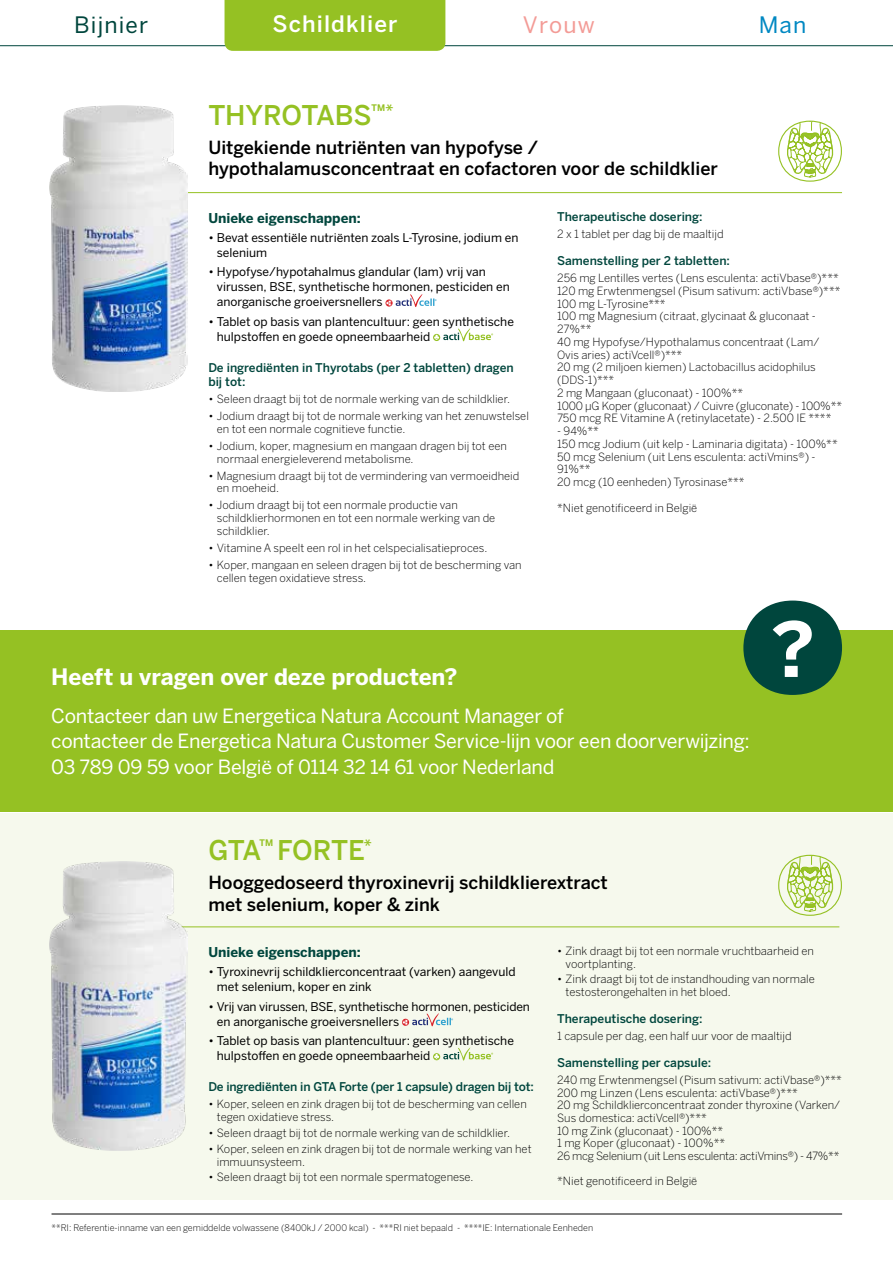
<style>
.page{position:relative;width:893px;height:1263px;background:#fff}
.page>*{position:absolute;margin:0;border:0;box-sizing:border-box;transform-origin:0 0}
.t1{font:700 75px "Benton Sans";color:#fff}
.t2{font:500 27px "Benton Sans";letter-spacing:-.01em;color:#95c123}
.t3{font:700 22.5px "Benton Sans";color:#fff}
.t4{font:500 22.5px "Benton Sans";letter-spacing:.05em;color:#fff}
.t5{font:22.5px "Benton Sans";letter-spacing:.05em;color:#00463d}
.t6{font:22.5px "Benton Sans";letter-spacing:.05em;color:#f39b96}
.t7{font:22.5px "Benton Sans";color:#0088c2}
.t8{font:19.5px/25.5px "Benton Sans";letter-spacing:-.015em;color:#fff}
.t9{font:500 18px/21.6px "Benton Sans";color:#000}
.t10{font:700 13.5px "Benton Sans";color:#00463d}
.t11{font:12px/15px "Benton Sans";color:#000}
.t12{font:500 12px/14.2px "Benton Sans";color:#00463d}
.t13{font:300 11.25px/12.8px "Benton Sans";color:#000}
.t14{font:300 9px "Benton Sans";color:#000}
</style>
<div class="page">
<hr style="left:0;top:45px;width:893px;height:1px;background:#00463d">
<div style="left:0;top:812px;width:893px;height:387px;background:#f6f9ed"></div>
<svg style="left:386px;top:294px;width:51px;height:13px"></svg>
<svg style="left:434px;top:328px;width:59px;height:13px"></svg>
<hr style="left:122px;top:192px;width:720px;height:1px;background:#95c123">
<img style="left:50px;top:105px;width:138px;height:286px">
<svg style="left:785px;top:121px;width:49px;height:56px"></svg>
<div style="left:778px;top:121px;width:64px;height:61px;border:1px solid #95c123;border-radius:50%"></div>
<svg style="left:402px;top:1013px;width:51px;height:13px"></svg>
<svg style="left:434px;top:1047px;width:59px;height:14px"></svg>
<hr style="left:101px;top:926px;width:738px;height:1px;background:#95c123">
<img style="left:50px;top:861px;width:138px;height:289px">
<svg style="left:785px;top:855px;width:49px;height:56px"></svg>
<div style="left:778px;top:855px;width:64px;height:61px;border:1px solid #95c123;border-radius:50%"></div>
<div style="left:0;top:631px;width:893px;height:181px;background:#95c123"></div>
<div style="left:743px;top:600px;width:99px;height:95px;background:#00463d;border-radius:50%"></div>
<hr style="left:52px;top:1214px;width:790px;height:1px;background:#000">
<div style="left:225px;top:0;width:220px;height:51px;background:#95c123"></div>
<h3 class="t4" style="left:272px;top:10px;width:127px">Schildklier</h3>
<h3 class="t5" style="left:74px;top:11px;width:75px">Bijnier</h3>
<h3 class="t6" style="left:523px;top:11px;width:73px">Vrouw</h3>
<h3 class="t7" style="left:759px;top:11px;width:49px">Man</h3>
<h2 class="t2" style="left:208px;top:99px;width:187px">THYROTABS<sup>™*</sup></h2>
<h3 class="t9" style="left:208px;top:136px;width:511px">Uitgekiende nutriënten van hypofyse / hypothalamusconcentraat en cofactoren voor de schildklier</h3>
<p class="t10" style="left:208px;top:209px;width:154px">Unieke eigenschappen:</p>
<p class="t11" style="left:217px;top:230px;width:303px;text-indent:-9px">• Bevat essentiële nutriënten zoals L-Tyrosine, jodium en selenium</p>
<p class="t11" style="left:217px;top:264px;width:294px;text-indent:-9px">• Hypofyse/hypotahalmus glandular (lam) vrij van virussen, BSE, synthetische hormonen, pesticiden en anorganische groeiversnellers</p>
<p class="t11" style="left:217px;top:314px;width:299px;text-indent:-9px">• Tablet op basis van plantencultuur: geen synthetische hulpstoffen en goede opneembaarheid</p>
<p class="t12" style="left:208px;top:360px;width:307px">De ingrediënten in Thyrotabs (per 2 tabletten) dragen bij tot:</p>
<p class="t13" style="left:208px;top:393px;width:303px">• Seleen draagt bij tot de normale werking van de schildklier.</p>
<p class="t13" style="left:217px;top:410px;width:314px;text-indent:-9px">• Jodium draagt bij tot de normale werking van het zenuwstelsel en tot een normale cognitieve functie.</p>
<p class="t13" style="left:217px;top:439px;width:292px;text-indent:-9px">• Jodium, koper, magnesium en mangaan dragen bij tot een normaal energieleverend metabolisme.</p>
<p class="t13" style="left:217px;top:469px;width:304px;text-indent:-9px">• Magnesium draagt bij tot de vermindering van vermoeidheid en moeheid.</p>
<p class="t13" style="left:217px;top:499px;width:280px;text-indent:-9px">• Jodium draagt bij tot een normale productie van schildklierhormonen en tot een normale werking van de schildklier.</p>
<p class="t13" style="left:208px;top:541px;width:280px">• Vitamine A speelt een rol in het celspecialisatieproces.</p>
<p class="t13" style="left:217px;top:558px;width:306px;text-indent:-9px">• Koper, mangaan en seleen dragen bij tot de bescherming van cellen tegen oxidatieve stress.</p>
<p class="t12" style="left:557px;top:210px;width:147px">Therapeutische dosering:</p>
<p class="t13" style="left:557px;top:228px;width:168px">2 x 1 tablet per dag bij de maaltijd</p>
<p class="t12" style="left:557px;top:254px;width:174px">Samenstelling per 2 tabletten:</p>
<p class="t13" style="left:557px;top:272px;width:286px">256 mg Lentilles vertes (Lens esculenta: actiVbase®)*** 120 mg Erwtenmengsel (Pisum sativum: actiVbase®)*** 100 mg L-Tyrosine***<br>100 mg Magnesium (citraat, glycinaat &amp; gluconaat - 27%**<br>40 mg Hypofyse/Hypothalamus concentraat (Lam/ Ovis aries) actiVcell®)***<br>20 mg (2 miljoen kiemen) Lactobacillus acidophilus (DDS-1)***<br>2 mg Mangaan (gluconaat) - 100%**<br>1000 µG Koper (gluconaat) / Cuivre (gluconate) - 100%** 750 mcg RE Vitamine A (retinylacetate) - 2.500 IE ****</p>
<p class="t13" style="left:557px;top:425px;width:282px">- 94%**<br>150 mcg Jodium (uit kelp - Laminaria digitata) - 100%**<br>50 mcg Selenium (uit Lens esculenta: actiVmins®) -<br>91%**<br>20 mcg (10 eenheden) Tyrosinase***</p>
<p class="t13" style="left:557px;top:501px;width:142px">*Niet genotificeerd in België</p>
<h3 class="t3" style="left:51px;top:662px;width:408px">Heeft u vragen over deze producten?</h3>
<h3 class="t8" style="left:51px;top:703px;width:700px">Contacteer dan uw Energetica Natura Account Manager of<br>contacteer de Energetica Natura Customer Service-lijn voor een doorverwijzing:<br>03 789 09 59 voor België of 0114 32 14 61 voor Nederland</h3>
<h1 class="t1" style="left:770px;top:602px;width:46px">?</h1>
<h2 class="t2" style="left:208px;top:834px;width:165px">GTA<sup>™</sup> FORTE<sup>*</sup></h2>
<h3 class="t9" style="left:208px;top:872px;width:401px">Hooggedoseerd thyroxinevrij schildklierextract met selenium, koper &amp; zink</h3>
<p class="t10" style="left:208px;top:944px;width:154px">Unieke eigenschappen:</p>
<p class="t11" style="left:217px;top:964px;width:300px;text-indent:-9px">• Tyroxinevrij schildklierconcentraat (varken) aangevuld met selenium, koper en zink</p>
<p class="t11" style="left:217px;top:999px;width:315px;text-indent:-9px">• Vrij van virussen, BSE, synthetische hormonen, pesticiden en anorganische groeiversnellers</p>
<p class="t11" style="left:217px;top:1033px;width:299px;text-indent:-9px">• Tablet op basis van plantencultuur: geen synthetische hulpstoffen en goede opneembaarheid</p>
<p class="t12" style="left:208px;top:1080px;width:327px">De ingrediënten in GTA Forte (per 1 capsule) dragen bij tot:</p>
<p class="t13" style="left:217px;top:1097px;width:311px;text-indent:-9px">• Koper, seleen en zink dragen bij tot de bescherming van cellen tegen oxidatieve stress.</p>
<p class="t13" style="left:208px;top:1126px;width:303px">• Seleen draagt bij tot de normale werking van de schildklier.</p>
<p class="t13" style="left:217px;top:1142px;width:316px;text-indent:-9px">• Koper, seleen en zink dragen bij tot de normale werking van het immuunsysteem.</p>
<p class="t13" style="left:208px;top:1171px;width:267px">• Seleen draagt bij tot een normale spermatogenese.</p>
<p class="t13" style="left:566px;top:944px;width:250px;text-indent:-9px">• Zink draagt bij tot een normale vruchtbaarheid en voortplanting.</p>
<p class="t13" style="left:566px;top:973px;width:251px;text-indent:-9px">• Zink draagt bij tot de instandhouding van normale testosterongehalten in het bloed.</p>
<p class="t12" style="left:557px;top:1012px;width:147px">Therapeutische dosering:</p>
<p class="t13" style="left:557px;top:1030px;width:236px">1 capsule per dag, een half uur voor de maaltijd</p>
<p class="t12" style="left:557px;top:1056px;width:156px">Samenstelling per capsule:</p>
<p class="t13" style="left:557px;top:1074px;width:286px">240 mg Erwtenmengsel (Pisum sativum: actiVbase®)*** 200 mg Linzen (Lens esculenta: actiVbase®)***<br>20 mg Schildklierconcentraat zonder thyroxine (Varken/ Sus domestica: actiVcell®)***<br>10 mg Zink (gluconaat) - 100%**<br>1 mg Koper (gluconaat) - 100%**<br>26 mcg Selenium (uit Lens esculenta: actiVmins®) - 47%**</p>
<p class="t13" style="left:557px;top:1174px;width:142px">*Niet genotificeerd in België</p>
<p class="t14" style="left:52px;top:1222px;width:543px">**RI: Referentie-inname van een gemiddelde volwassene (8400kJ / 2000 kcal) - ***RI niet bepaald - ****IE: Internationale Eenheden</p>
</div>
